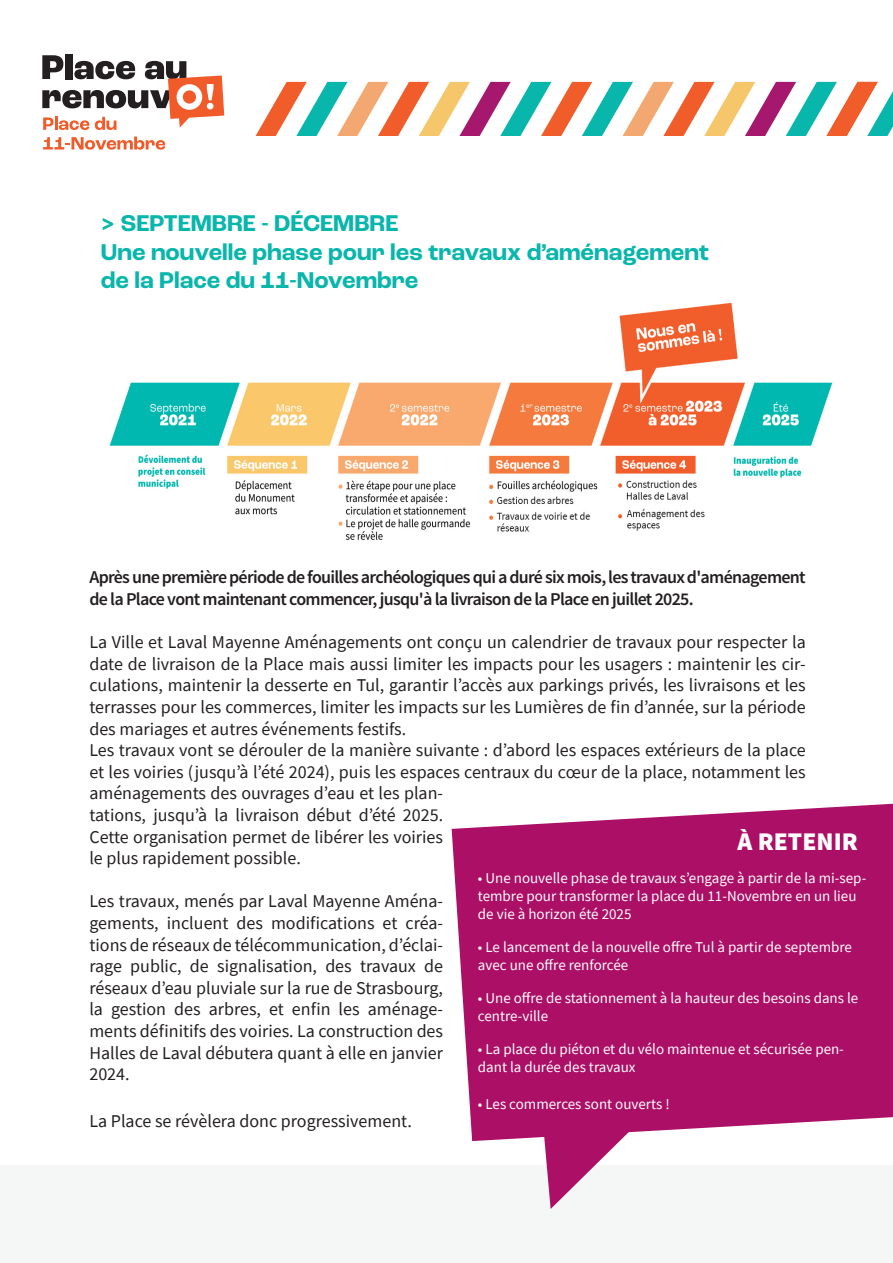
<style>
.page{position:relative;width:893px;height:1263px;background:#fff}
.page>*{position:absolute;margin:0;border:0;box-sizing:border-box;transform-origin:0 0}
.t1{font:900 25.5px "Source Sans Pro";color:#fff}
.t2{font:700 24px/28.8px "Roc Grotesk";color:#09b6ac}
.t3{font:18px/21.6px "Source Sans Pro";color:#231f20;text-align:justify}
.t4{font:600 18px/21.6px "Source Sans Pro";letter-spacing:-.04em;color:#231f20}
.t5{font:15px/18px "Source Sans Pro";color:#fff}
</style>
<div class="page">
<div style="left:0;top:1165px;width:893px;height:98px;background:#f5f7f7"></div>
<svg style="left:452px;top:804px;width:441px;height:337px;background:#b32675"></svg>
<svg style="left:541px;top:1103px;width:117px;height:106px"></svg>
<svg style="left:43px;top:136px;width:122px;height:14px"></svg>
<div style="left:65px;top:54px;width:7px;height:25px;background:#231f20"></div>
<svg style="left:42px;top:55px;width:182px;height:75px"></svg>
<svg style="left:256px;top:82px;width:637px;height:54px"></svg>
<img style="left:109px;top:302px;width:724px;height:238px">
<div style="left:155px;top:323px;width:371px;height:43px;background:#fff"></div>
<p class="t2" style="left:101px;top:209px;width:299px">&gt; SEPTEMBRE - DÉCEMBRE</p>
<p class="t2" style="left:101px;top:238px;width:610px">Une nouvelle phase pour les travaux d’aménagement de la Place du 11-Novembre</p>
<p class="t4" style="left:89px;top:567px;width:718px">Après une première période de fouilles archéologiques qui a duré six mois, les travaux d'aménagement de la Place vont maintenant commencer, jusqu'à la livraison de la Place en juillet 2025.</p>
<p class="t3" style="left:89px;top:631px;width:718px">La Ville et Laval Mayenne Aménagements ont conçu un calendrier de travaux pour respecter la date de livraison de la Place mais aussi limiter les impacts pour les usagers : maintenir les cir&shy;culations, maintenir la desserte en Tul, garantir l’accès aux parkings privés, les livraisons et les terrasses pour les commerces, limiter les impacts sur les Lumières de fin d’année, sur la période des mariages et autres événements festifs.</p>
<p class="t3" style="left:89px;top:739px;width:718px;text-align:left">Les travaux vont se dérouler de la manière suivante : d’abord les espaces extérieurs de la place et les voiries (jusqu’à l’été 2024), puis les espaces centraux du cœur de la place, notamment les aménagements des ouvrages d’eau et les plan-<br>tations, jusqu’à la livraison début d’été 2025.<br>Cette organisation permet de libérer les voiries<br>le plus rapidement possible.</p>
<p class="t3" style="left:89px;top:890px;width:355px">Les travaux, menés par Laval Mayenne Aména&shy;gements, incluent des modifications et créa&shy;tions de réseaux de télécommunication, d’éclai&shy;rage public, de signalisation, des travaux de réseaux d’eau pluviale sur la rue de Strasbourg, la gestion des arbres, et enfin les aménage&shy;ments définitifs des voiries. La construction des Halles de Laval débutera quant à elle en janvier 2024.</p>
<p class="t3" style="left:89px;top:1110px;width:324px">La Place se révèlera donc progressivement.</p>
<p class="t1" style="left:737px;top:825px;width:122px">À RETENIR</p>
<p class="t5" style="left:478px;top:869px;width:390px">• Une nouvelle phase de travaux s’engage à partir de la mi-sep&shy;tembre pour transformer la place du 11-Novembre en un lieu de vie à horizon été 2025</p>
<p class="t5" style="left:478px;top:938px;width:376px">• Le lancement de la nouvelle offre Tul à partir de septembre avec une offre renforcée</p>
<p class="t5" style="left:478px;top:989px;width:382px">• Une offre de stationnement à la hauteur des besoins dans le centre-ville</p>
<p class="t5" style="left:478px;top:1040px;width:368px">• La place du piéton et du vélo maintenue et sécurisée pen&shy;dant la durée des travaux</p>
<p class="t5" style="left:478px;top:1094px;width:193px">• Les commerces sont ouverts !</p>
</div>
